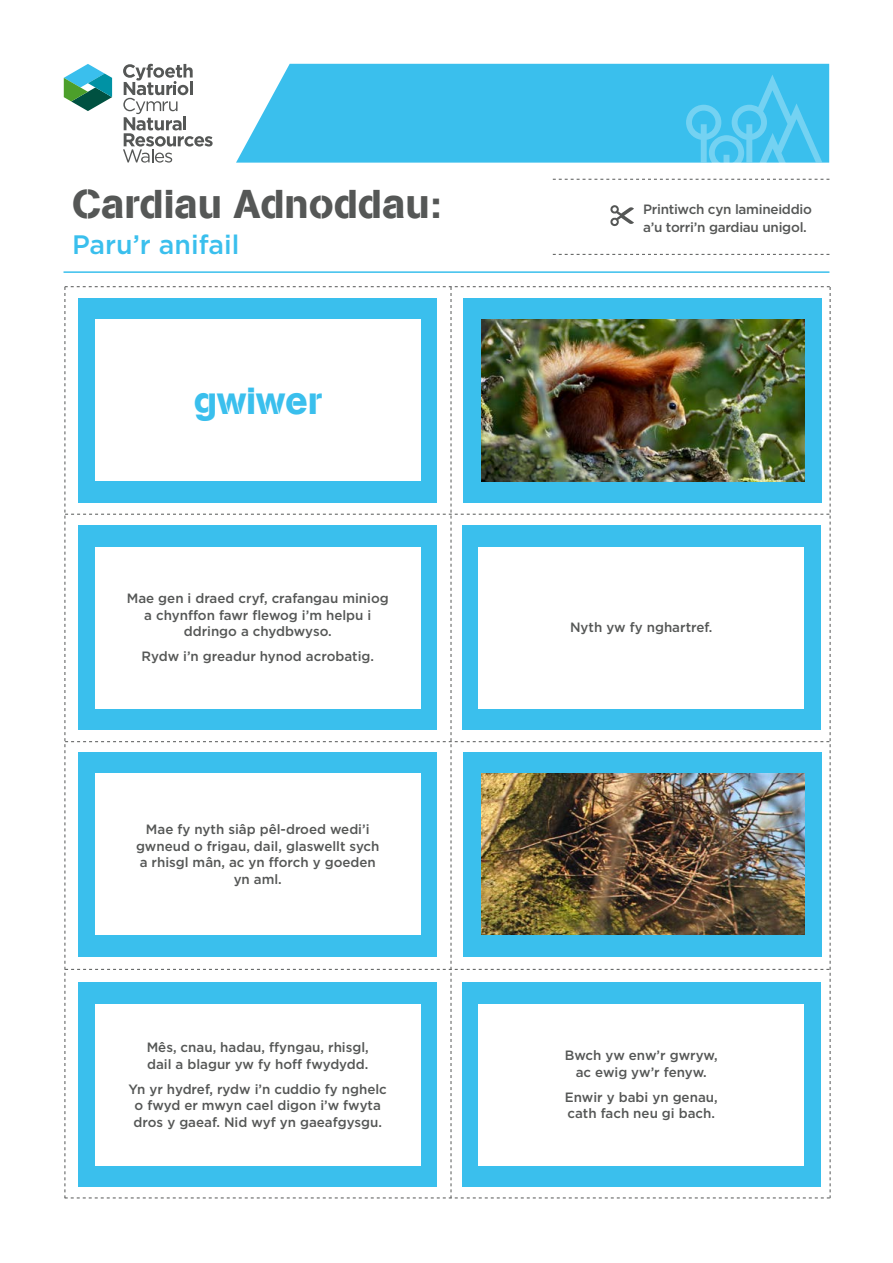
<style>
.page{position:relative;width:893px;height:1263px;background:#fff}
.page>*{position:absolute;margin:0;border:0;box-sizing:border-box;transform-origin:0 0}
.t1{font:40.05px "AG Book Stencil";color:#555756}
.t2{font:37.5px "AG Book Stencil";color:#3abfed}
.t3{font:500 26.7px "Gotham";color:#3abfed}
.t4{font:500 13.5px/16.5px "Gotham";color:#555756;text-align:center}
.t5{font:500 13.5px/18px "Gotham";letter-spacing:-.02em;color:#555756}
</style>
<div class="page">
<svg style="left:123px;top:64px;width:90px;height:99px"></svg>
<svg style="left:64px;top:64px;width:48px;height:47px"></svg>
<svg style="left:236px;top:64px;width:593px;height:99px;background:#49c4ee"></svg>
<hr style="left:64px;top:271px;width:765px;height:2px;background:#3abfed">
<svg style="left:553px;top:75px;width:276px;height:105px"></svg>
<svg style="left:553px;top:254px;width:276px;height:1px"></svg>
<img style="left:65px;top:286px;width:766px;height:912px">
<div style="left:78px;top:525px;width:359px;height:205px;background:#3abfed"></div>
<div style="left:95px;top:547px;width:325px;height:161px;background:#fff"></div>
<div style="left:462px;top:525px;width:359px;height:205px;background:#3abfed"></div>
<div style="left:479px;top:547px;width:325px;height:161px;background:#fff"></div>
<div style="left:78px;top:298px;width:359px;height:204px;background:#3abfed"></div>
<div style="left:95px;top:319px;width:325px;height:162px;background:#fff"></div>
<div style="left:463px;top:752px;width:359px;height:204px;background:#3abfed"></div>
<img style="left:481px;top:773px;width:323px;height:162px">
<div style="left:78px;top:982px;width:359px;height:204px;background:#3abfed"></div>
<div style="left:95px;top:1004px;width:325px;height:161px;background:#fff"></div>
<div style="left:462px;top:982px;width:359px;height:204px;background:#3abfed"></div>
<div style="left:479px;top:1004px;width:325px;height:161px;background:#fff"></div>
<div style="left:78px;top:752px;width:359px;height:204px;background:#3abfed"></div>
<div style="left:95px;top:773px;width:325px;height:162px;background:#fff"></div>
<svg style="left:610px;top:205px;width:24px;height:22px"></svg>
<p class="t1" style="left:72px;top:180px;width:371px">Cardiau Adnoddau:</p>
<p class="t3" style="left:72px;top:227px;width:169px">Paru’r anifail</p>
<p class="t2" style="left:194px;top:378px;width:130px">gwiwer</p>
<p class="t4" style="left:127px;top:590px;width:263px">Mae gen i draed cryf, crafangau miniog a chynffon fawr flewog i’m helpu i ddringo a chydbwyso.</p>
<p class="t4" style="left:141px;top:648px;width:234px">Rydw i’n greadur hynod acrobatig.</p>
<p class="t4" style="left:136px;top:821px;width:245px">Mae fy nyth siâp pêl-droed wedi’i gwneud o frigau, dail, glaswellt sych a rhisgl mân, ac yn fforch y goeden yn aml.</p>
<p class="t4" style="left:147px;top:1039px;width:224px;text-align:left">Mês, cnau, hadau, ffyngau, rhisgl, dail a blagur yw fy hoff fwydydd.</p>
<p class="t4" style="left:129px;top:1080px;width:260px">Yn yr hydref, rydw i’n cuddio fy nghelc o fwyd er mwyn cael digon i’w fwyta dros y gaeaf. Nid wyf yn gaeafgysgu.</p>
<p class="t5" style="left:643px;top:200px;width:170px">Printiwch cyn lamineiddio a’u torri’n gardiau unigol.</p>
<p class="t4" style="left:570px;top:619px;width:144px">Nyth yw fy nghartref.</p>
<p class="t4" style="left:565px;top:1047px;width:154px">Bwch yw enw’r gwryw, ac ewig yw’r fenyw.</p>
<p class="t4" style="left:565px;top:1088px;width:154px;text-align:left">Enwir y babi yn genau, cath fach neu gi bach.</p>
</div>
